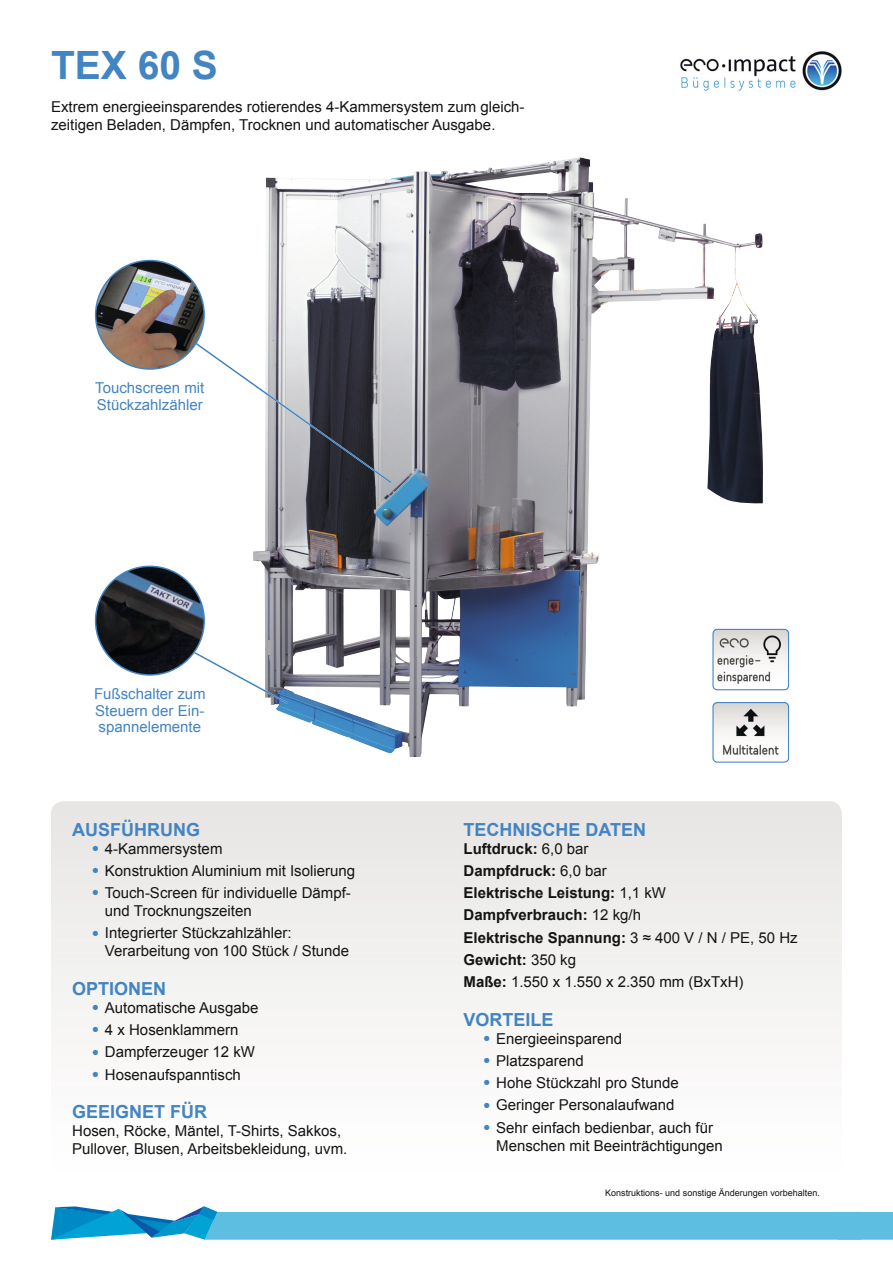
<style>
.page{position:relative;width:893px;height:1263px;background:#fff}
.page>*{position:absolute;margin:0;border:0;box-sizing:border-box;transform-origin:0 0}
.t1{font:700 39px "Arial";color:#4384c2}
.t2{font:700 18px "Arial";color:#4384c2}
.t3{font:15px/18px "Arial";color:#131413}
.t4{font:700 15px/22.2px "Arial";color:#131413}
.t5{font:15px/16.5px "Arial";color:#4384c2}
.t6{font:9px "Arial";color:#131413}
.s1{font-size:21px;color:#4384c2}
.s2{font-weight:400}
</style>
<div class="page">
<div style="left:51px;top:801px;width:791px;height:227px;background:#efeeec"></div>
<img style="left:680px;top:51px;width:162px;height:40px">
<svg style="left:51px;top:1206px;width:842px;height:34px"></svg>
<img style="left:266px;top:168px;width:242px;height:239px">
<img style="left:508px;top:157px;width:153px;height:150px">
<img style="left:661px;top:224px;width:102px;height:280px">
<img style="left:508px;top:307px;width:93px;height:399px">
<img style="left:253px;top:407px;width:255px;height:250px">
<img style="left:270px;top:657px;width:187px;height:100px">
<img style="left:457px;top:657px;width:51px;height:49px">
<svg style="left:194px;top:652px;width:93px;height:52px"></svg>
<img style="left:96px;top:261px;width:108px;height:72px">
<img style="left:99px;top:333px;width:62px;height:36px">
<svg style="left:195px;top:343px;width:197px;height:140px"></svg>
<div style="left:95px;top:260px;width:110px;height:110px;border:2px solid #4384c2;border-radius:50%"></div>
<img style="left:96px;top:566px;width:108px;height:109px;border-radius:54px">
<div style="left:95px;top:566px;width:110px;height:110px;border:2px solid #4384c2;border-radius:50%"></div>
<img style="left:712px;top:628px;width:78px;height:135px">
<h1 class="t1" style="left:51px;top:40px;width:168px">TEX 60 S</h1>
<p class="t3" style="left:51px;top:97px;width:475px">Extrem energieeinsparendes rotierendes 4-Kammersystem zum gleich&shy;zeitigen Beladen, Dämpfen, Trocknen und automatischer Ausgabe.</p>
<p class="t5" style="left:95px;top:380px;width:111px">Touchscreen mit<br>Stückzahlzähler</p>
<p class="t5" style="left:94px;top:686px;width:113px;text-align:justify">Fußschalter zum Steuern der Ein&shy;spannelemente</p>
<p class="t2" style="left:72px;top:817px;width:129px">AUSFÜHRUNG</p>
<p class="t3" style="left:92px;top:839px;width:132px"><span class="s1">•</span> 4-Kammersystem</p>
<p class="t3" style="left:92px;top:862px;width:265px"><span class="s1">•</span> Konstruktion Aluminium mit Isolierung</p>
<p class="t3" style="left:105px;top:884px;width:247px;text-indent:-13px"><span class="s1">•</span> Touch-Screen für individuelle Dämpf&shy;und Trocknungszeiten</p>
<p class="t3" style="left:105px;top:924px;width:246px;text-indent:-13px"><span class="s1">•</span> Integrierter Stückzahlzähler:<br>Verarbeitung von 100 Stück / Stunde</p>
<p class="t2" style="left:72px;top:977px;width:96px">OPTIONEN</p>
<p class="t3" style="left:92px;top:999px;width:168px"><span class="s1">•</span> Automatische Ausgabe</p>
<p class="t3" style="left:92px;top:1021px;width:148px"><span class="s1">•</span> 4 x Hosenklammern</p>
<p class="t3" style="left:92px;top:1043px;width:165px"><span class="s1">•</span> Dampferzeuger 12 kW</p>
<p class="t3" style="left:92px;top:1065px;width:151px"><span class="s1">•</span> Hosenaufspanntisch</p>
<p class="t2" style="left:72px;top:1100px;width:137px">GEEIGNET FÜR</p>
<p class="t3" style="left:72px;top:1122px;width:277px">Hosen, Röcke, Mäntel, T-Shirts, Sakkos,<br>Pullover, Blusen, Arbeitsbekleidung, uvm.</p>
<p class="t2" style="left:463px;top:817px;width:184px">TECHNISCHE DATEN</p>
<p class="t4" style="left:463px;top:838px;width:336px">Luftdruck: <span class="s2">6,0 bar<br></span>Dampfdruck: <span class="s2">6,0 bar<br></span>Elektrische Leistung: <span class="s2">1,1 kW<br></span>Dampfverbrauch: <span class="s2">12 kg/h<br></span>Elektrische Spannung: <span class="s2">3 ≈ 400 V / N / PE, 50 Hz<br></span>Gewicht: <span class="s2">350 kg<br></span>Maße: <span class="s2">1.550 x 1.550 x 2.350 mm (BxTxH)</span></p>
<p class="t2" style="left:463px;top:1007px;width:92px">VORTEILE</p>
<p class="t3" style="left:483px;top:1029px;width:141px"><span class="s1">•</span> Energieeinsparend</p>
<p class="t3" style="left:483px;top:1052px;width:102px"><span class="s1">•</span> Platzsparend</p>
<p class="t3" style="left:483px;top:1074px;width:197px"><span class="s1">•</span> Hohe Stückzahl pro Stunde</p>
<p class="t3" style="left:483px;top:1096px;width:193px"><span class="s1">•</span> Geringer Personalaufwand</p>
<p class="t3" style="left:496px;top:1119px;width:228px;text-indent:-13px"><span class="s1">•</span> Sehr einfach bedienbar, auch für<br>Menschen mit Beeinträchtigungen</p>
<p class="t6" style="left:605px;top:1187px;width:216px">Konstruktions- und sonstige Änderungen vorbehalten.</p>
</div>
